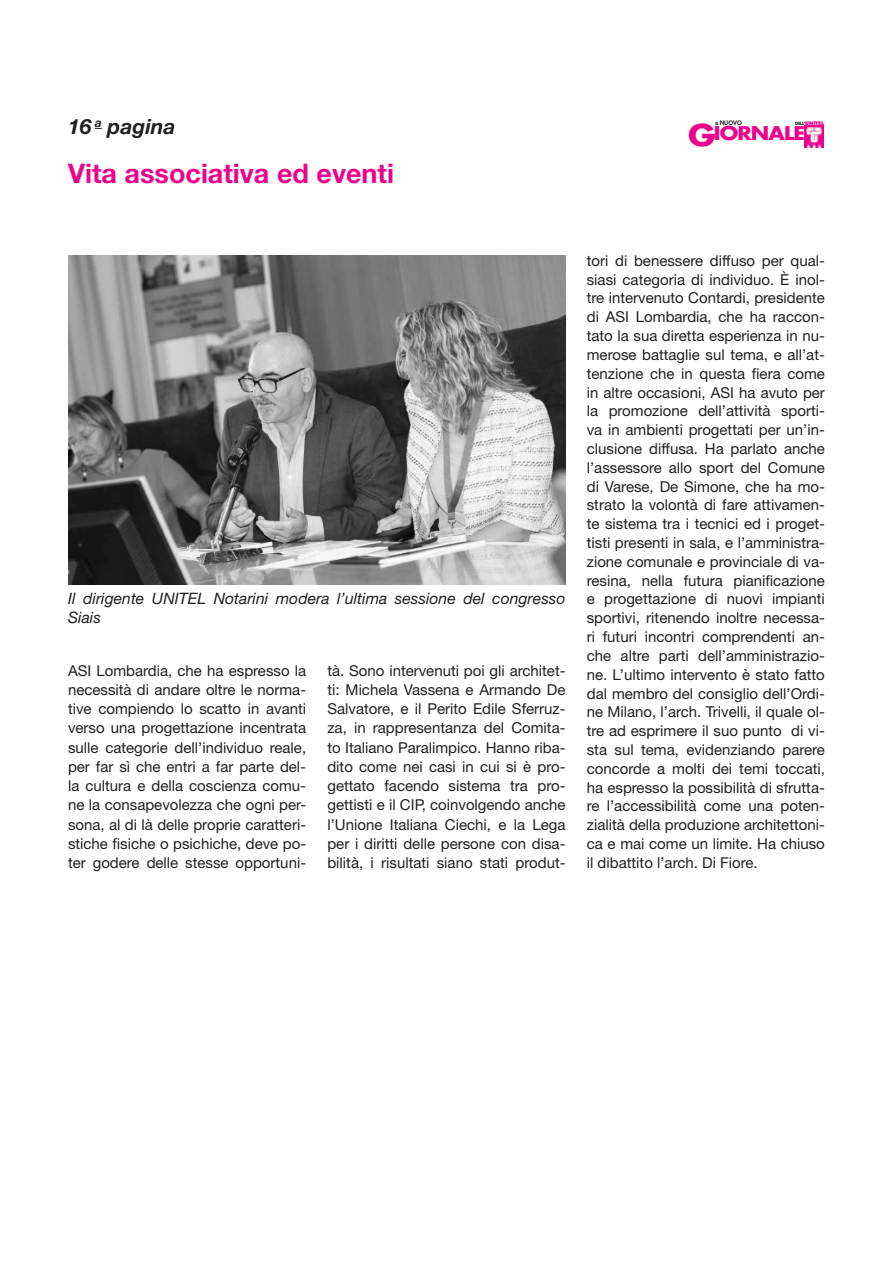
<style>
.page{position:relative;width:893px;height:1263px;background:#fff}
.page>*{position:absolute;margin:0;border:0;box-sizing:border-box;transform-origin:0 0}
.t1{font:700 27px "Helvetica Neue LT Std";color:#ed028c}
.t2{font:italic 700 21px "Helvetica Neue LT Std";color:#231f20}
.t3{font:700 18.45px "Futura Std";letter-spacing:-.045em;color:#ed028c;scale:1.14 1}
.t4{font:italic 15.75px/18.8px "Helvetica Neue LT Std";color:#231f20}
.t5{font:15px/18.8px "Helvetica Neue LT Std";color:#231f20;text-align:justify}
.t6{font:800 6px "Futura Std";color:#231f20}
.t7{font:800 4.8px "Futura Std";color:#ed028c}
.s1{font-size:29.1px}
.s2{font-weight:700;font-size:4.2px}
.s3{font-weight:700;font-size:4.35px;color:#231f20}
</style>
<div class="page">
<img style="left:805px;top:126px;width:19px;height:21px">
<img style="left:68px;top:255px;width:498px;height:329px">
<h2 class="t2" style="left:68px;top:114px;width:109px">16 <sup>a</sup> pagina</h2>
<p class="t3" style="left:688px;top:121px;width:104px"><span class="s1">G</span>IORNALE</p>
<p class="t6" style="left:715px;top:119px;width:28px"><span class="s2">IL</span> NUOVO</p>
<p class="t7" style="left:795px;top:121px;width:30px"><span class="s3">DELL</span><span class="s3">’</span>UNITEL</p>
<h1 class="t1" style="left:68px;top:157px;width:327px">Vita associativa ed eventi</h1>
<p class="t4" style="left:68px;top:589px;width:499px">Il dirigente UNITEL Notarini modera l’ultima sessione del congresso<br>Siais</p>
<p class="t5" style="left:68px;top:661px;width:240px;line-height:19.2px">ASI Lombardia, che ha espresso la necessità di andare oltre le norma&shy;tive compiendo lo scatto in avanti verso una progettazione incentrata sulle categorie dell’individuo reale, per far sì che entri a far parte del&shy;la cultura e della coscienza comu&shy;ne la consapevolezza che ogni per&shy;sona, al di là delle proprie caratteri&shy;stiche fisiche o psichiche, deve po&shy;ter godere delle stesse opportuni-</p>
<p class="t5" style="left:327px;top:661px;width:240px;line-height:19.2px">tà. Sono intervenuti poi gli architet&shy;ti: Michela Vassena e Armando De Salvatore, e il Perito Edile Sferruz&shy;za, in rappresentanza del Comita&shy;to Italiano Paralimpico. Hanno riba&shy;dito come nei casi in cui si è pro&shy;gettato facendo sistema tra pro&shy;gettisti e il CIP, coinvolgendo anche l’Unione Italiana Ciechi, e la Lega per i diritti delle persone con disa&shy;bilità, i risultati siano stati produt-</p>
<p class="t5" style="left:587px;top:251px;width:240px">tori di benessere diffuso per qual&shy;siasi categoria di individuo. È inol&shy;tre intervenuto Contardi, presidente di ASI Lombardia, che ha raccon&shy;tato la sua diretta esperienza in nu&shy;merose battaglie sul tema, e all’at&shy;tenzione che in questa fiera come in altre occasioni, ASI ha avuto per la promozione dell’attività sporti&shy;va in ambienti progettati per un’in&shy;clusione diffusa. Ha parlato anche l’assessore allo sport del Comune di Varese, De Simone, che ha mo&shy;strato la volontà di fare attivamen&shy;te sistema tra i tecnici ed i proget&shy;tisti presenti in sala, e l’amministra&shy;zione comunale e provinciale di va&shy;resina, nella futura pianificazione e progettazione di nuovi impianti sportivi, ritenendo inoltre necessa&shy;ri futuri incontri comprendenti an&shy;che altre parti dell’amministrazio&shy;ne. L’ultimo intervento è stato fatto dal membro del consiglio dell’Ordi&shy;ne Milano, l’arch. Trivelli, il quale ol&shy;tre ad esprimere il suo punto di vi&shy;sta sul tema, evidenziando parere concorde a molti dei temi toccati, ha espresso la possibilità di sfrutta&shy;re l’accessibilità come una poten&shy;zialità della produzione architettoni&shy;ca e mai come un limite. Ha chiuso il dibattito l’arch. Di Fiore.</p>
</div>
